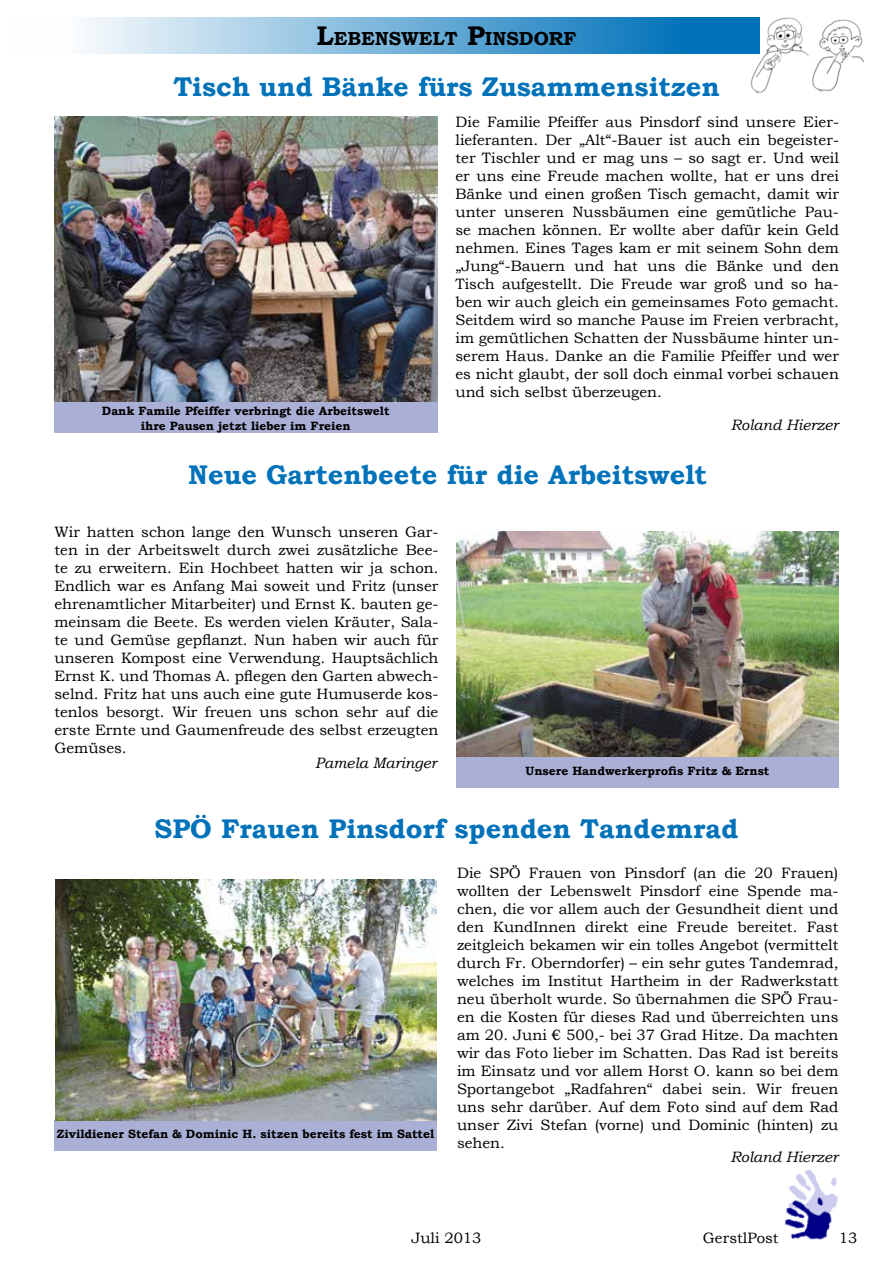
<style>
.page{position:relative;width:893px;height:1263px;background:#fff}
.page>*{position:absolute;margin:0;border:0;box-sizing:border-box;transform-origin:0 0}
.t1{font:700 27px "Bookman Old Style";color:#0072ba}
.t2{font:700 18.9px "Bookman Old Style";color:#000}
.t3{font:15px/18px "Bookman Old Style";color:#000;text-align:justify}
.t4{font:italic 15px "Bookman Old Style";color:#000}
.t5{font:700 12px/14.4px "Bookman Old Style";color:#000;text-align:center}
.s1{font-size:27px}
</style>
<div class="page">
<img style="left:785px;top:1169px;width:53px;height:70px">
<img style="left:750px;top:17px;width:114px;height:77px">
<div style="left:9px;top:17px;width:750px;height:37px;background:linear-gradient(to right,#fff,#0066b4)"></div>
<img style="left:54px;top:117px;width:383px;height:285px">
<div style="left:54px;top:402px;width:383px;height:31px;background:#aaafd5"></div>
<img style="left:456px;top:531px;width:383px;height:226px">
<div style="left:456px;top:757px;width:383px;height:31px;background:#aaafd5"></div>
<div style="left:54px;top:1120px;width:383px;height:31px;background:#aaafd5"></div>
<img style="left:56px;top:879px;width:381px;height:241px">
<p class="t2" style="left:317px;top:25px;width:261px"><span class="s1">L</span>EBENSWELT <span class="s1">P</span>INSDORF</p>
<h1 class="t1" style="left:173px;top:67px;width:548px">Tisch und Bänke fürs Zusammensitzen</h1>
<p class="t3" style="left:455px;top:113px;width:385px">Die Familie Pfeiffer aus Pinsdorf sind unsere Eier&shy;lieferanten. Der „Alt“-Bauer ist auch ein begeister&shy;ter Tischler und er mag uns – so sagt er. Und weil er uns eine Freude machen wollte, hat er uns drei Bänke und einen großen Tisch gemacht, damit wir unter unseren Nussbäumen eine gemütliche Pau&shy;se machen können. Er wollte aber dafür kein Geld nehmen. Eines Tages kam er mit seinem Sohn dem „Jung“-Bauern und hat uns die Bänke und den Tisch aufgestellt. Die Freude war groß und so ha&shy;ben wir auch gleich ein gemeinsames Foto gemacht.<br>Seitdem wird so manche Pause im Freien verbracht, im gemütlichen Schatten der Nussbäume hinter un&shy;serem Haus. Danke an die Familie Pfeiffer und wer es nicht glaubt, der soll doch einmal vorbei schauen und sich selbst überzeugen.</p>
<p class="t5" style="left:102px;top:404px;width:289px">Dank Famile Pfeiffer verbringt die Arbeitswelt ihre Pausen jetzt lieber im Freien</p>
<p class="t4" style="left:731px;top:414px;width:109px">Roland Hierzer</p>
<h1 class="t1" style="left:188px;top:455px;width:520px">Neue Gartenbeete für die Arbeitswelt</h1>
<p class="t3" style="left:54px;top:523px;width:386px">Wir hatten schon lange den Wunsch unseren Gar&shy;ten in der Arbeitswelt durch zwei zusätzliche Bee&shy;te zu erweitern. Ein Hochbeet hatten wir ja schon.<br>Endlich war es Anfang Mai soweit und Fritz (unser ehrenamtlicher Mitarbeiter) und Ernst K. bauten ge&shy;meinsam die Beete. Es werden vielen Kräuter, Sala&shy;te und Gemüse gepflanzt. Nun haben wir auch für unseren Kompost eine Verwendung. Hauptsächlich Ernst K. und Thomas A. pflegen den Garten abwech&shy;selnd. Fritz hat uns auch eine gute Humuserde kos&shy;tenlos besorgt. Wir freuen uns schon sehr auf die erste Ernte und Gaumenfreude des selbst erzeugten Gemüses.</p>
<p class="t4" style="left:315px;top:753px;width:123px">Pamela Maringer</p>
<p class="t5" style="left:526px;top:764px;width:245px">Unsere Handwerkerprofis Fritz &amp; Ernst</p>
<h1 class="t1" style="left:155px;top:809px;width:585px">SPÖ Frauen Pinsdorf spenden Tandemrad</h1>
<p class="t5" style="left:57px;top:1126px;width:379px">Zivildiener Stefan &amp; Dominic H. sitzen bereits fest im Sattel</p>
<p class="t3" style="left:457px;top:864px;width:383px">Die SPÖ Frauen von Pinsdorf (an die 20 Frauen) wollten der Lebenswelt Pinsdorf eine Spende ma&shy;chen, die vor allem auch der Gesundheit dient und den KundInnen direkt eine Freude bereitet. Fast zeitgleich bekamen wir ein tolles Angebot (vermittelt durch Fr. Oberndorfer) – ein sehr gutes Tandemrad, welches im Institut Hartheim in der Radwerkstatt neu überholt wurde. So übernahmen die SPÖ Frau&shy;en die Kosten für dieses Rad und überreichten uns am 20. Juni € 500,- bei 37 Grad Hitze. Da machten wir das Foto lieber im Schatten. Das Rad ist bereits im Einsatz und vor allem Horst O. kann so bei dem Sportangebot „Radfahren“ dabei sein. Wir freuen uns sehr darüber. Auf dem Foto sind auf dem Rad unser Zivi Stefan (vorne) und Dominic (hinten) zu sehen.</p>
<p class="t4" style="left:730px;top:1146px;width:109px">Roland Hierzer</p>
<p class="t3" style="left:411px;top:1229px;width:72px">Juli 2013</p>
<p class="t3" style="left:703px;top:1229px;width:77px">GerstlPost</p>
<p class="t3" style="left:839px;top:1229px;width:20px">13</p>
</div>
